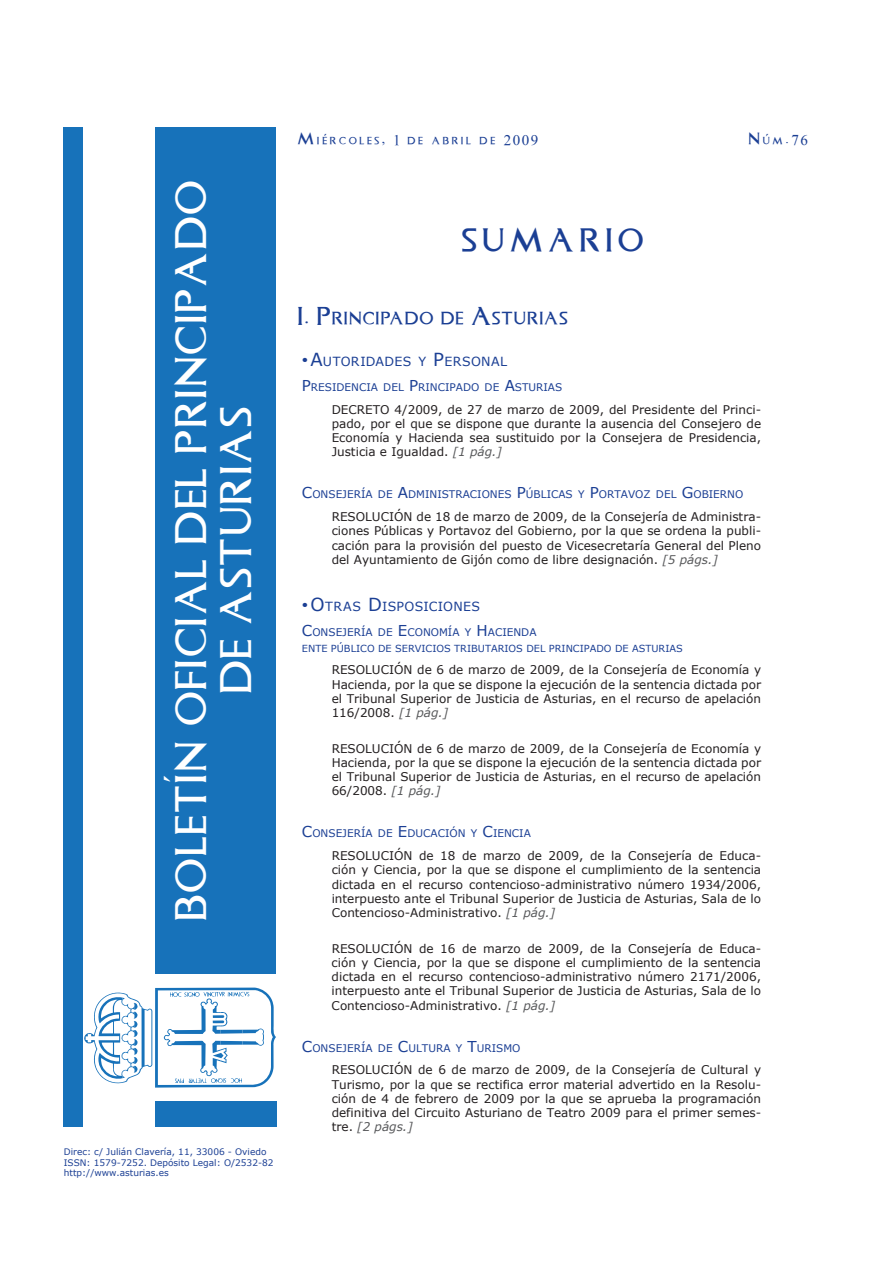
<style>
.page{position:relative;width:893px;height:1263px;background:#fff}
.page>*{position:absolute;margin:0;border:0;box-sizing:border-box;transform-origin:0 0}
.t1{font:36px/45px "Asturica";letter-spacing:.05em;color:#fff;text-align:center}
.t2{font:27px "Asturica";letter-spacing:.2em;color:#1b3f94}
.t3{font:14.7px "Asturica";letter-spacing:.075em;color:#1b3f94}
.t4{font:13.5px "Asturica";letter-spacing:.2em;color:#1b3f94}
.t5{font:12.6px "Verdana";letter-spacing:.025em;color:#1b3f94}
.t6{font:12px/14.2px "Verdana";color:#231f20;text-align:justify}
.t7{font:10.5px "Verdana";color:#1b3f94}
.t8{font:9.75px "Verdana";color:#1b3f94}
.t9{font:9px/10.5px "Verdana";color:#1b3f94}
.s1{font-size:15px}
.s2{font-size:21px}
.s3{font-family:"Asturica";font-size:18px}
.s4{font-size:18px}
.s5{font-style:italic;color:#57585a}
</style>
<div class="page">
<div style="left:155px;top:1101px;width:121px;height:26px;background:#1772ba"></div>
<div style="left:156px;top:128px;width:120px;height:846px;background:#1772ba"></div>
<div style="left:64px;top:128px;width:19px;height:999px;background:#1772ba"></div>
<svg style="left:84px;top:987px;width:192px;height:100px"></svg>
<h1 class="t1" style="left:165px;top:921px;width:742px;rotate:-90deg">BOLETÍN OFICIAL DEL PRINCIPADO<br>DE ASTURIAS</h1>
<p class="t9" style="left:64px;top:1146px;width:211px">Direc: c/ Julián Clavería, 11, 33006 - Oviedo<br>ISSN: 1579-7252. Depósito Legal: O/2532-82 http://www.asturias.es</p>
<p class="t4" style="left:298px;top:129px;width:242px">Miércoles, <span class="s1">1</span> de abril de <span class="s1">2009</span></p>
<p class="t4" style="left:749px;top:129px;width:61px">Núm.<span class="s1">76</span></p>
<h2 class="t2" style="left:462px;top:219px;width:184px">SUMARIO</h2>
<p class="t3" style="left:298px;top:307px;width:272px"><span class="s2">I. P</span>RINCIPADO DE <span class="s2">A</span>STURIAS</p>
<p class="t5" style="left:302px;top:353px;width:207px"><span class="s3">•</span><span class="s4">A</span>UTORIDADES Y <span class="s4">P</span>ERSONAL</p>
<p class="t7" style="left:302px;top:380px;width:262px"><span class="s1">P</span>RESIDENCIA DEL <span class="s1">P</span>RINCIPADO DE <span class="s1">A</span>STURIAS</p>
<p class="t6" style="left:332px;top:402px;width:431px">Decreto 4/2009, de 27 de marzo de 2009, del Presidente del Princi&shy;pado, por el que se dispone que durante la ausencia del Consejero de Economía y Hacienda sea sustituido por la Consejera de Presidencia, Justicia e Igualdad. <span class="s5">[1 pág.]</span></p>
<p class="t7" style="left:302px;top:488px;width:443px"><span class="s1">C</span>ONSEJERÍA DE <span class="s1">A</span>DMINISTRACIONES <span class="s1">P</span>ÚBLICAS Y <span class="s1">P</span>ORTAVOZ DEL <span class="s1">G</span>OBIERNO</p>
<p class="t6" style="left:332px;top:509px;width:25px">Resol</p>
<p class="t6" style="left:332px;top:509px;width:431px;text-indent:40px">ución de 18 de marzo de 2009, de la Consejería de Administra&shy;ciones Públicas y Portavoz del Gobierno, por la que se ordena la publi&shy;cación para la provisión del puesto de Vicesecretaría General del Pleno del Ayuntamiento de Gijón como de libre designación. <span class="s5">[5 págs.]</span></p>
<p class="t5" style="left:302px;top:599px;width:180px"><span class="s3">•</span><span class="s4">O</span>TRAS <span class="s4">D</span>ISPOSICIONES</p>
<p class="t7" style="left:302px;top:625px;width:236px"><span class="s1">C</span>ONSEJERÍA DE <span class="s1">E</span>CONOMÍA Y <span class="s1">H</span>ACIENDA</p>
<p class="t8" style="left:302px;top:642px;width:56px">Ente Público</p>
<p class="t8" style="left:378px;top:642px;width:44px">de Servicios</p>
<p class="t8" style="left:454px;top:642px;width:57px">Tributarios</p>
<p class="t8" style="left:526px;top:642px;width:43px">del Principado</p>
<p class="t8" style="left:615px;top:642px;width:57px">d e Asturias</p>
<p class="t6" style="left:332px;top:662px;width:25px">Resol</p>
<p class="t6" style="left:332px;top:662px;width:431px;text-indent:40px">ución de 6 de marzo de 2009, de la Consejería de Economía y Hacienda, por la que se dispone la ejecución de la sentencia dictada por el Tribunal Superior de Justicia de Asturias, en el recurso de apelación 116/2008. <span class="s5">[1 pág.]</span></p>
<p class="t6" style="left:332px;top:741px;width:25px">Resol</p>
<p class="t6" style="left:332px;top:741px;width:431px;text-indent:40px">ución de 6 de marzo de 2009, de la Consejería de Economía y Hacienda, por la que se dispone la ejecución de la sentencia dictada por el Tribunal Superior de Justicia de Asturias, en el recurso de apelación 66/2008. <span class="s5">[1 pág.]</span></p>
<p class="t7" style="left:302px;top:827px;width:230px"><span class="s1">C</span>ONSEJERÍA DE <span class="s1">E</span>DUCACIÓN Y <span class="s1">C</span>IENCIA</p>
<p class="t6" style="left:332px;top:848px;width:25px">Resol</p>
<p class="t6" style="left:332px;top:848px;width:431px;text-indent:40px">ución de 18 de marzo de 2009, de la Consejería de Educa&shy;ción y Ciencia, por la que se dispone el cumplimiento de la sentencia dictada en el recurso contencioso-administrativo número 1934/2006, interpuesto ante el Tribunal Superior de Justicia de Asturias, Sala de lo Contencioso-Administrativo. <span class="s5">[1 pág.]</span></p>
<p class="t6" style="left:332px;top:941px;width:25px">Resol</p>
<p class="t6" style="left:332px;top:941px;width:431px;text-indent:40px">ución de 16 de marzo de 2009, de la Consejería de Educa&shy;ción y Ciencia, por la que se dispone el cumplimiento de la sentencia dictada en el recurso contencioso-administrativo número 2171/2006, interpuesto ante el Tribunal Superior de Justicia de Asturias, Sala de lo Contencioso-Administrativo. <span class="s5">[1 pág.]</span></p>
<p class="t7" style="left:302px;top:1041px;width:220px"><span class="s1">C</span>ONSEJERÍA DE <span class="s1">C</span>ULTURA Y <span class="s1">T</span>URISMO</p>
<p class="t6" style="left:332px;top:1062px;width:25px">Resol</p>
<p class="t6" style="left:332px;top:1062px;width:431px;text-indent:40px">ución de 6 de marzo de 2009, de la Consejería de Cultural y Turismo, por la que se rectifica error material advertido en la Resolu&shy;ción de 4 de febrero de 2009 por la que se aprueba la programación definitiva del Circuito Asturiano de Teatro 2009 para el primer semes&shy;tre. <span class="s5">[2 págs.]</span></p>
</div>
